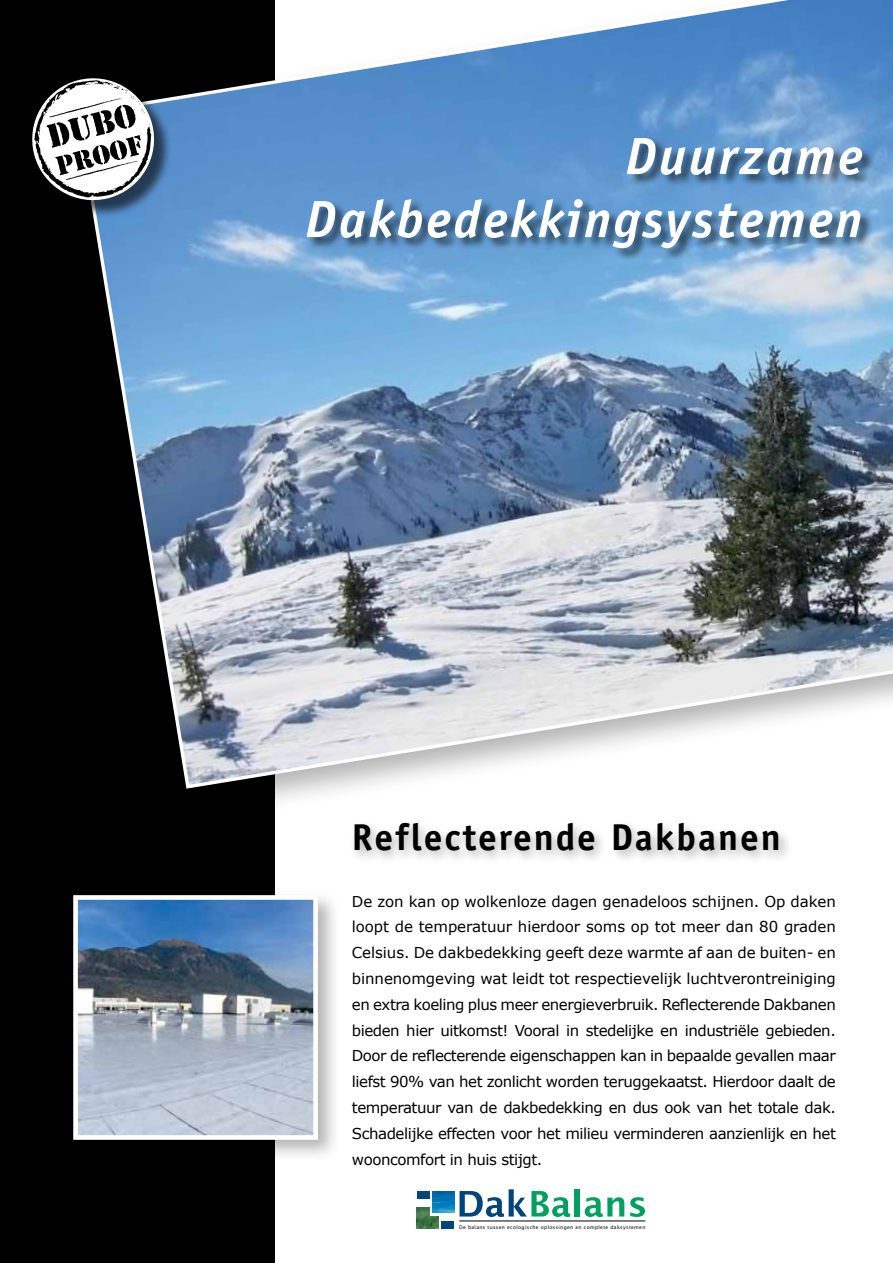
<style>
.page{position:relative;width:893px;height:1263px;background:#fff}
.page>*{position:absolute;margin:0;border:0;box-sizing:border-box;transform-origin:0 0}
.t1{font:italic 700 52.5px/63px "Officina Sans";letter-spacing:.05em;color:#fff;text-align:right}
.t2{font:700 37.5px "Officina Sans";letter-spacing:.05em;color:#000}
.t3{font:15px/25.8px "Verdana";letter-spacing:-.03em;color:#000;text-align:justify}
.t4{font:4.95px "Lucida Sans";letter-spacing:.065em;color:#000}
</style>
<div class="page">
<div style="left:0;top:0;width:275px;height:1263px;background:#000"></div>
<div style="left:67px;top:0;width:826px;height:823px;background:#000;opacity:.3"></div>
<img style="left:74px;top:0;width:819px;height:790px">
<div style="left:67px;top:889px;width:274px;height:273px;background:#000;opacity:.3"></div>
<img style="left:79px;top:901px;width:233px;height:233px">
<div style="left:73px;top:895px;width:245px;height:245px;border:5px solid #fff"></div>
<div style="left:350px;top:818px;width:442px;height:46px;background:#000;opacity:.3"></div>
<div style="left:35px;top:80px;width:137px;height:139px;background:#000;opacity:.6"></div>
<svg style="left:32px;top:71px;width:127px;height:136px"></svg>
<div style="left:306px;top:137px;width:569px;height:125px;background:#000;opacity:.6"></div>
<div style="left:417px;top:1191px;width:13px;height:7px;background:#00447c"></div>
<div style="left:441px;top:1221px;width:13px;height:7px;background:#00447c"></div>
<img style="left:417px;top:1207px;width:21px;height:21px">
<svg style="left:430px;top:1191px;width:24px;height:24px"></svg>
<img style="left:433px;top:1191px;width:21px;height:21px">
<svg style="left:460px;top:1189px;width:110px;height:28px"></svg>
<div style="left:575px;top:1189px;width:5px;height:27px;background:#00a160"></div>
<svg style="left:585px;top:1197px;width:39px;height:20px"></svg>
<svg style="left:630px;top:1197px;width:15px;height:20px"></svg>
<hr style="left:460px;top:1221px;width:185px;height:1px;background:#000">
<h1 class="t1" style="left:305px;top:125px;width:559px">Duurzame<br>Dakbedekkingsystemen</h1>
<h2 class="t2" style="left:352px;top:814px;width:430px">Reflecterende Dakbanen</h2>
<p class="t3" style="left:352px;top:888px;width:486px">De zon kan op wolkenloze dagen genadeloos schijnen. Op daken loopt de temperatuur hierdoor soms op tot meer dan 80 graden Celsius. De dakbedekking geeft deze warmte af aan de buiten- en binnenomgeving wat leidt tot respectievelijk luchtverontreiniging en extra koeling plus meer energieverbruik. Reflecterende Dakbanen bieden hier uitkomst! Vooral in stedelijke en industriële gebieden.<br>Door de reflecterende eigenschappen kan in bepaalde gevallen maar liefst 90% van het zonlicht worden teruggekaatst. Hierdoor daalt de temperatuur van de dakbedekking en dus ook van het totale dak.<br>Schadelijke effecten voor het milieu verminderen aanzienlijk en het wooncomfort in huis stijgt.</p>
<p class="t4" style="left:459px;top:1224px;width:188px">De balans tussen ecologische oplossingen en complete daksystemen</p>
</div>
